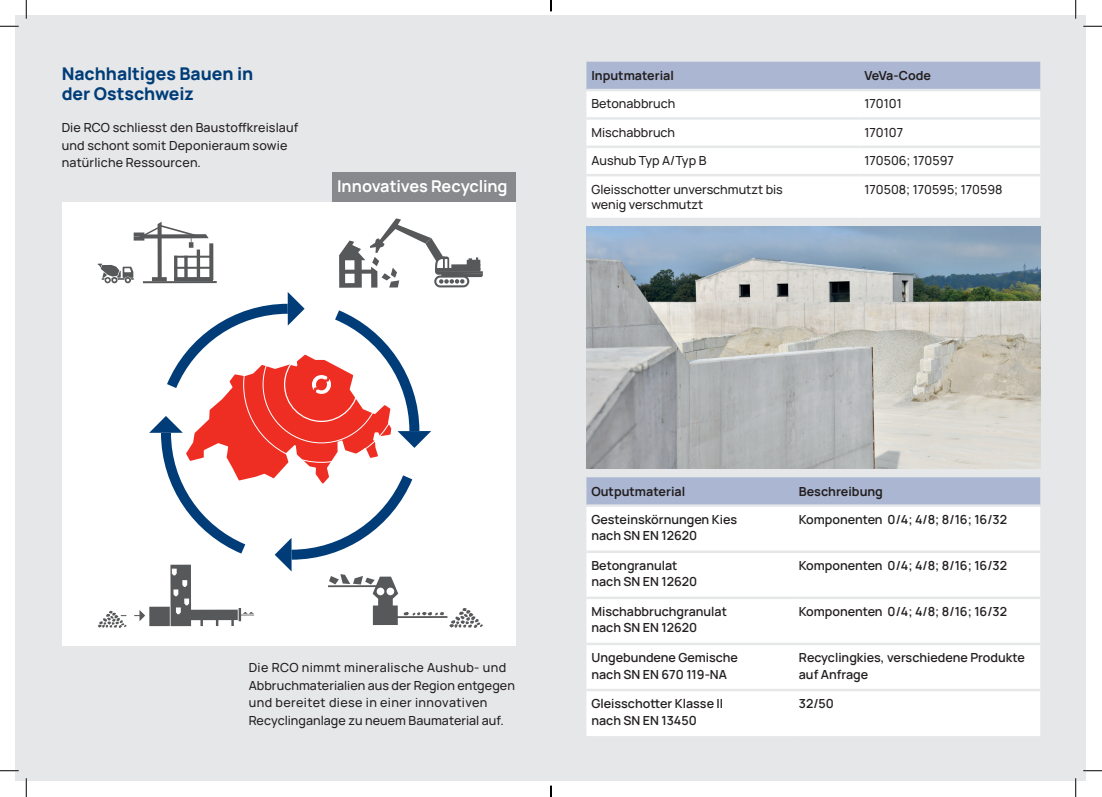
<style>
.page{position:relative;width:1102px;height:797px;background:#fff}
.page>*{position:absolute;margin:0;border:0;box-sizing:border-box;transform-origin:0 0}
.t1{font:800 17.5px/20px "Manrope";letter-spacing:-.005em;color:#003d78}
.t2{font:700 16.25px "Manrope";letter-spacing:-.01em;color:#fff}
.t3{font:500 12.5px/17.5px "Manrope";letter-spacing:.005em;color:#231f20}
.t4{font:600 12.5px/16.2px "Manrope";color:#231f20}
.t5{font:700 12.5px "Manrope";color:#231f20}
</style>
<div class="page">
<div style="left:16px;top:16px;width:1070px;height:765px;background:#e6e7e9"></div>
<div style="left:62px;top:202px;width:453px;height:443px;background:#fff"></div>
<div style="left:331px;top:172px;width:184px;height:30px;background:#87898c"></div>
<hr style="left:174px;top:277px;width:39px;height:4px;background:#57585a">
<hr style="left:143px;top:281px;width:74px;height:2px;background:#57585a">
<svg style="left:209px;top:243px;width:4px;height:34px"></svg>
<svg style="left:98px;top:222px;width:111px;height:61px"></svg>
<div style="left:191px;top:609px;width:47px;height:11px;background:#57585a"></div>
<svg style="left:170px;top:564px;width:21px;height:62px"></svg>
<div style="left:149px;top:606px;width:21px;height:20px;background:#57585a"></div>
<svg style="left:238px;top:608px;width:16px;height:13px"></svg>
<hr style="left:231px;top:612px;width:3px;height:14px;background:#57585a">
<svg style="left:216px;top:620px;width:2px;height:6px"></svg>
<hr style="left:200px;top:612px;width:3px;height:14px;background:#57585a">
<svg style="left:98px;top:610px;width:47px;height:18px"></svg>
<hr style="left:328px;top:585px;width:49px;height:2px;background:#57585a">
<svg style="left:329px;top:574px;width:154px;height:54px"></svg>
<svg style="left:339px;top:218px;width:144px;height:70px"></svg>
<img style="left:586px;top:226px;width:454px;height:242px">
<svg style="left:171px;top:299px;width:249px;height:265px"></svg>
<svg style="left:149px;top:355px;width:242px;height:128px"></svg>
<svg style="left:288px;top:292px;width:16px;height:33px"></svg>
<svg style="left:275px;top:538px;width:16px;height:33px"></svg>
<svg style="left:397px;top:431px;width:34px;height:17px"></svg>
<div style="left:586px;top:62px;width:454px;height:27px;background:#aab6d2"></div>
<div style="left:586px;top:91px;width:454px;height:127px;background:#fff"></div>
<hr style="left:858px;top:91px;width:2px;height:26px;background:#fff">
<hr style="left:858px;top:120px;width:2px;height:25px;background:#fff">
<hr style="left:858px;top:148px;width:2px;height:26px;background:#fff">
<hr style="left:858px;top:176px;width:2px;height:42px;background:#fff">
<hr style="left:586px;top:117px;width:273px;height:3px;background:#e6e7e9">
<hr style="left:859px;top:117px;width:181px;height:3px;background:#e6e7e9">
<hr style="left:586px;top:145px;width:273px;height:3px;background:#e6e7e9">
<hr style="left:859px;top:145px;width:181px;height:3px;background:#e6e7e9">
<hr style="left:586px;top:174px;width:273px;height:2px;background:#e6e7e9">
<hr style="left:859px;top:174px;width:181px;height:2px;background:#e6e7e9">
<div style="left:586px;top:477px;width:454px;height:27px;background:#aab6d2"></div>
<div style="left:586px;top:507px;width:454px;height:229px;background:#fff"></div>
<hr style="left:792px;top:507px;width:3px;height:43px;background:#fff">
<hr style="left:792px;top:553px;width:3px;height:43px;background:#fff">
<hr style="left:792px;top:599px;width:3px;height:43px;background:#fff">
<hr style="left:792px;top:645px;width:3px;height:43px;background:#fff">
<hr style="left:792px;top:691px;width:3px;height:45px;background:#fff">
<hr style="left:586px;top:550px;width:207px;height:3px;background:#e6e7e9">
<hr style="left:793px;top:550px;width:247px;height:3px;background:#e6e7e9">
<hr style="left:586px;top:596px;width:207px;height:3px;background:#e6e7e9">
<hr style="left:793px;top:596px;width:247px;height:3px;background:#e6e7e9">
<hr style="left:586px;top:642px;width:207px;height:3px;background:#e6e7e9">
<hr style="left:793px;top:642px;width:247px;height:3px;background:#e6e7e9">
<hr style="left:586px;top:688px;width:207px;height:3px;background:#e6e7e9">
<hr style="left:793px;top:688px;width:247px;height:3px;background:#e6e7e9">
<svg style="left:0;top:25px;width:19px;height:2px"></svg>
<svg style="left:1083px;top:25px;width:18px;height:2px"></svg>
<svg style="left:0;top:770px;width:19px;height:1px"></svg>
<svg style="left:1083px;top:770px;width:18px;height:1px"></svg>
<svg style="left:25px;top:0;width:2px;height:19px"></svg>
<svg style="left:25px;top:778px;width:2px;height:19px"></svg>
<svg style="left:1074px;top:0;width:2px;height:19px"></svg>
<svg style="left:1075px;top:778px;width:1px;height:19px"></svg>
<svg style="left:550px;top:785px;width:1px;height:12px"></svg>
<h1 class="t1" style="left:62px;top:63px;width:193px">Nachhaltiges Bauen in der Ostschweiz</h1>
<p class="t3" style="left:62px;top:118px;width:238px">Die RCO schliesst den Baustoffkreislauf und schont somit Deponieraum sowie natürliche Ressourcen.</p>
<h2 class="t2" style="left:337px;top:175px;width:172px">Innovatives Recycling</h2>
<p class="t5" style="left:591px;top:67px;width:84px">Inputmaterial</p>
<p class="t5" style="left:864px;top:67px;width:68px">VeVa-Code</p>
<p class="t3" style="left:591px;top:95px;width:85px">Betonabbruch</p>
<p class="t3" style="left:864px;top:95px;width:39px">170101</p>
<p class="t3" style="left:591px;top:123px;width:85px">Mischabbruch</p>
<p class="t3" style="left:864px;top:123px;width:40px">170107</p>
<p class="t3" style="left:591px;top:151px;width:116px">Aushub Typ A/Typ B</p>
<p class="t3" style="left:864px;top:151px;width:91px">170506; 170597</p>
<p class="t3" style="left:591px;top:181px;width:193px;line-height:15px">Gleisschotter unverschmutzt bis wenig verschmutzt</p>
<p class="t3" style="left:864px;top:180px;width:139px">170508; 170595; 170598</p>
<p class="t3" style="left:249px;top:658px;width:267px">Die RCO nimmt mineralische Aushub- und Abbruchmaterialien aus der Region entgegen und bereitet diese in einer innovativen Recyclinganlage zu neuem Baumaterial auf.</p>
<p class="t5" style="left:591px;top:482px;width:95px">Outputmaterial</p>
<p class="t5" style="left:798px;top:482px;width:86px">Beschreibung</p>
<p class="t4" style="left:591px;top:511px;width:147px">Gesteinskörnungen Kies nach SN EN 12620</p>
<p class="t4" style="left:798px;top:511px;width:210px">Komponenten 0/4; 4/8; 8/16; 16/32</p>
<p class="t4" style="left:591px;top:557px;width:107px">Betongranulat nach SN EN 12620</p>
<p class="t4" style="left:798px;top:557px;width:210px">Komponenten 0/4; 4/8; 8/16; 16/32</p>
<p class="t4" style="left:591px;top:603px;width:137px">Mischabbruchgranulat nach SN EN 12620</p>
<p class="t4" style="left:798px;top:603px;width:210px">Komponenten 0/4; 4/8; 8/16; 16/32</p>
<p class="t4" style="left:591px;top:649px;width:148px">Ungebundene Gemische nach SN EN 670 119-NA</p>
<p class="t4" style="left:798px;top:649px;width:227px">Recyclingkies, verschiedene Produkte auf Anfrage</p>
<p class="t4" style="left:591px;top:695px;width:133px">Gleisschotter Klasse II nach SN EN 13450</p>
<p class="t4" style="left:798px;top:695px;width:37px">32/50</p>
</div>
